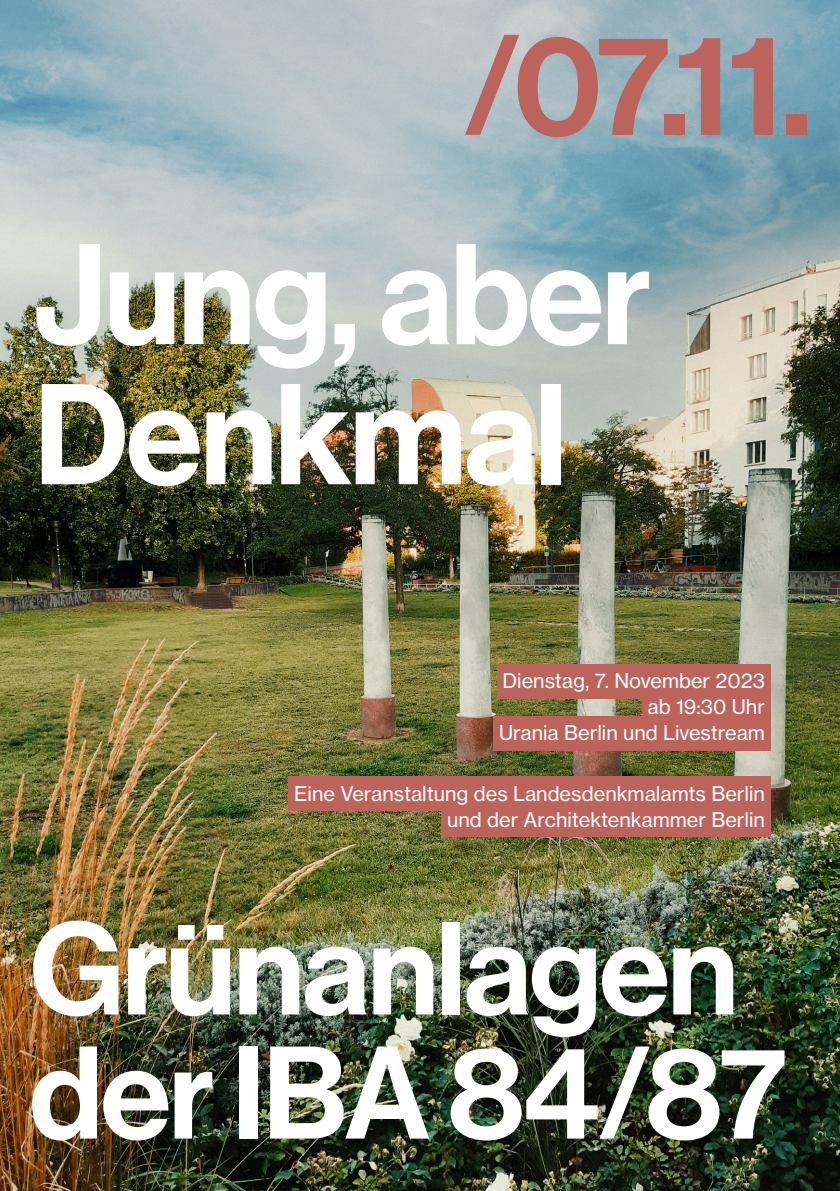
<style>
.page{position:relative;width:840px;height:1191px;background:#fff}
.page>*{position:absolute;margin:0;border:0;box-sizing:border-box;transform-origin:0 0}
.t1{font:140px/140px "N Haas Grotesk DS Pro 65 Md";letter-spacing:-.015em;color:#fff}
.t2{font:140px "N Haas Grotesk DS Pro 65 Md";color:#bc635b}
.t3{font:128.6px/124px "N Haas Grotesk DS Pro 65 Md";letter-spacing:-.015em;color:#fff}
.t4{font:20px/26px "N Haas Grotesk TX Pro 55 Rg";color:#fff;text-align:right}
</style>
<div class="page">
<img style="left:0;top:0;width:839px;height:1191px">
<div style="left:288px;top:776px;width:482px;height:34px;background:#bc635b"></div>
<div style="left:441px;top:802px;width:329px;height:34px;background:#bc635b"></div>
<div style="left:496px;top:664px;width:274px;height:34px;background:#bc635b"></div>
<div style="left:641px;top:690px;width:129px;height:34px;background:#bc635b"></div>
<div style="left:493px;top:716px;width:277px;height:34px;background:#bc635b"></div>
<h1 class="t2" style="left:463px;top:5px;width:350px">/07.11.</h1>
<h1 class="t1" style="left:34px;top:227px;width:618px">Jung, aber<br>Denkmal</h1>
<p class="t4" style="left:499px;top:668px;width:267px">Dienstag, 7. November 2023 ab 19:30 Uhr<br>Urania Berlin und Livestream</p>
<p class="t4" style="left:294px;top:780px;width:472px">Eine Veranstaltung des Landesdenkmalamts Berlin und der Architektenkammer Berlin</p>
<h2 class="t3" style="left:30px;top:909px;width:758px">Grünanlagen der IBA 84/87</h2>
</div>
